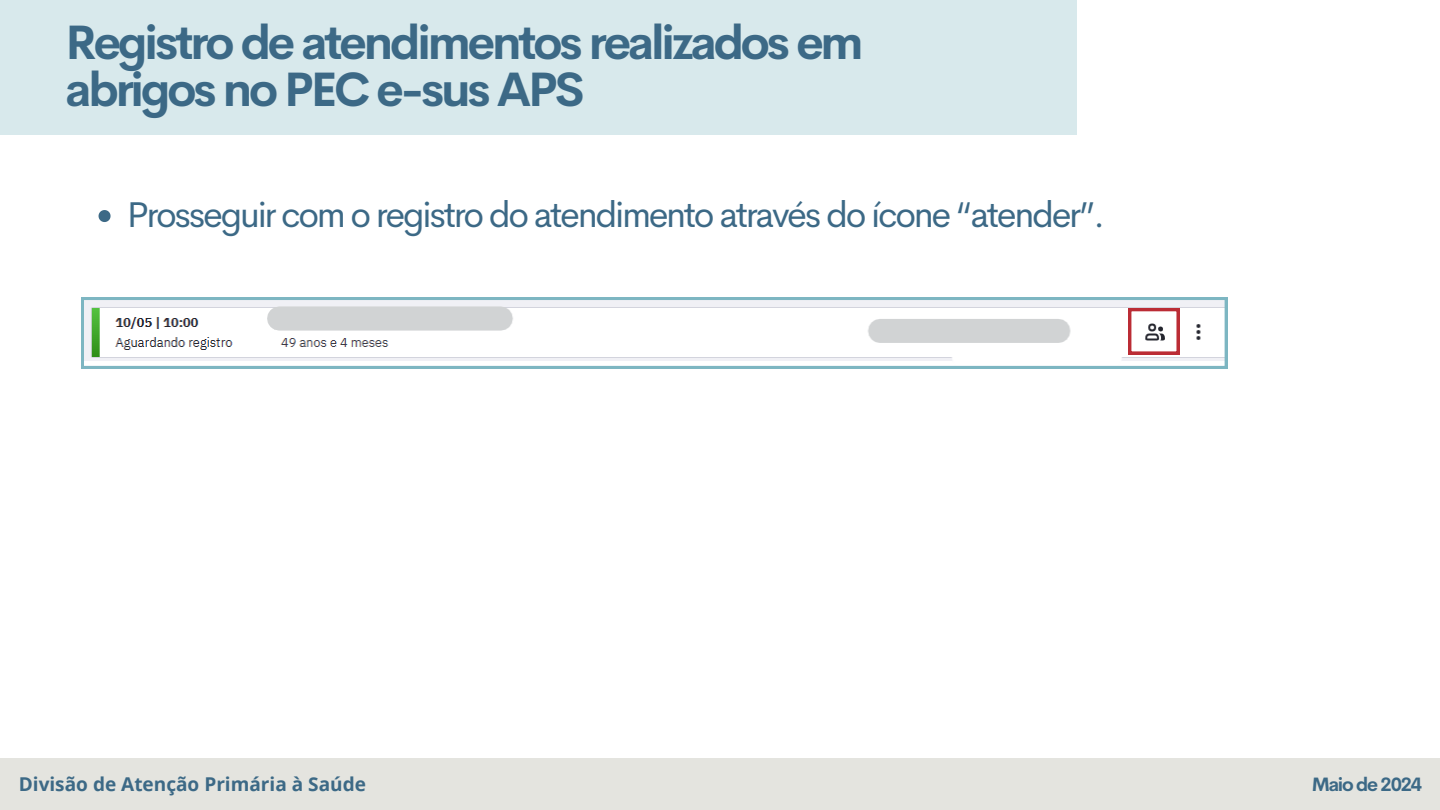
<style>
.page{position:relative;width:1440px;height:810px;background:#fff}
.page>*{position:absolute;margin:0;border:0;box-sizing:border-box;transform-origin:0 0}
.t1{font:700 47.3px/47.2px "Cerebri Sans";letter-spacing:-.065em;color:#3c6986}
.t2{font:36px "Cerebri Sans";letter-spacing:-.065em;color:#3c6986}
.t3{font:700 19px "Open Sans";color:#3c6986}
.t4{font:700 19px "Cerebri Sans";letter-spacing:-.065em;color:#3c6986}
</style>
<div class="page">
<div style="left:0;top:0;width:1076px;height:135px;background:#d8e9ec"></div>
<div style="left:0;top:758px;width:1440px;height:52px;background:#e4e4df"></div>
<svg style="left:81px;top:297px;width:1147px;height:72px"></svg>
<svg style="left:99px;top:210px;width:12px;height:12px"></svg>
<svg style="left:1128px;top:308px;width:51px;height:46px"></svg>
<p class="t1" style="left:66px;top:18px;width:800px">Registro de atendimentos realizados em abrigos no PEC e-sus APS</p>
<p class="t2" style="left:127px;top:191px;width:980px">Prosseguir com o registro do atendimento através do ícone “atender”.</p>
<p class="t3" style="left:19px;top:771px;width:349px">Divisão de Atenção Primária à Saúde</p>
<p class="t4" style="left:1312px;top:772px;width:112px">Maio de 2024</p>
</div>
